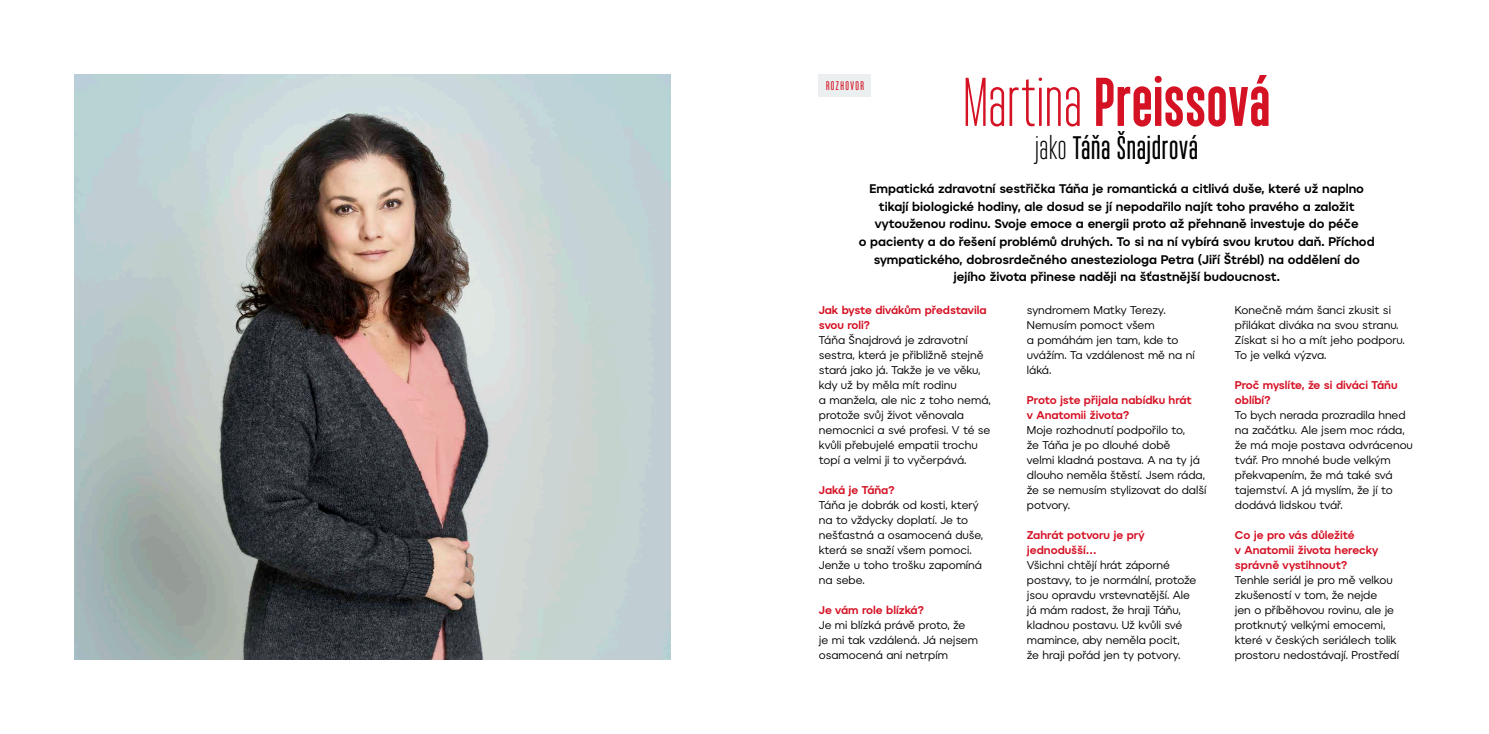
<style>
.page{position:relative;width:1489px;height:734px;background:#fff}
.page>*{position:absolute;margin:0;border:0;box-sizing:border-box;transform-origin:0 0}
.t1{font:100 68.75px "Monopol";letter-spacing:.01em;color:#d51124}
.t2{font:500 32.5px "Monopol";letter-spacing:.02em;color:#000}
.t3{font:700 12.5px/17.5px "Organica R";color:#000;text-align:center}
.t4{font:500 12.5px "Monopol";letter-spacing:.115em;color:#d51124}
.t5{font:11.25px/15px "Organica R";color:#000}
.t6{font:700 11.25px/15px "Organica R";color:#d51124}
.s1{font-weight:300}
</style>
<div class="page">
<img style="left:74px;top:74px;width:596px;height:585px">
<div style="left:819px;top:74px;width:52px;height:23px;background:#ebefef"></div>
<p class="t4" style="left:826px;top:79px;width:39px">ROZHOVOR</p>
<h1 class="t1" style="left:963px;top:65px;width:308px"><span class="s1">Martina</span> Preissová</h1>
<h2 class="t2" style="left:1035px;top:131px;width:164px"><span class="s1">jako</span> Táňa Šnajdrová</h2>
<p class="t3" style="left:858px;top:180px;width:517px">Empatická zdravotní sestřička Táňa je romantická a citlivá duše, které už naplno tikají biologické hodiny, ale dosud se jí nepodařilo najít toho pravého a založit vytouženou rodinu. Svoje emoce a energii proto až přehnaně investuje do péče<br>o pacienty a do řešení problémů druhých. To si na ní vybírá svou krutou daň. Příchod sympatického, dobrosrdečného anesteziologa Petra (Jiří Štrébl) na oddělení do jejího života přinese naději na šťastnější budoucnost.</p>
<p class="t6" style="left:819px;top:302px;width:169px">Jak byste divákům představila svou roli?</p>
<p class="t5" style="left:819px;top:332px;width:173px">Táňa Šnajdrová je zdravotní sestra, která je přibližně stejně stará jako já. Takže je ve věku, kdy už by měla mít rodinu<br>a manžela, ale nic z toho nemá, protože svůj život věnovala nemocnici a své profesi. V té se kvůli přebujelé empatii trochu topí a velmi ji to vyčerpává.</p>
<p class="t6" style="left:819px;top:482px;width:77px">Jaká je Táňa?</p>
<p class="t5" style="left:819px;top:497px;width:166px">Táňa je dobrák od kosti, který na to vždycky doplatí. Je to nešťastná a osamocená duše, která se snaží všem pomoci.<br>Jenže u toho trošku zapomíná na sebe.</p>
<p class="t6" style="left:819px;top:602px;width:106px">Je vám role blízká?</p>
<p class="t5" style="left:819px;top:617px;width:161px">Je mi blízká právě proto, že<br>je mi tak vzdálená. Já nejsem osamocená ani netrpím</p>
<p class="t5" style="left:1026px;top:302px;width:169px">syndromem Matky Terezy.<br>Nemusím pomoct všem<br>a pomáhám jen tam, kde to uvážím. Ta vzdálenost mě na ní láká.</p>
<p class="t6" style="left:1026px;top:392px;width:166px">Proto jste přijala nabídku hrát v Anatomii života?</p>
<p class="t5" style="left:1026px;top:422px;width:181px">Moje rozhodnutí podpořilo to,<br>že Táňa je po dlouhé době<br>velmi kladná postava. A na ty já dlouho neměla štěstí. Jsem ráda, že se nemusím stylizovat do další potvory.</p>
<p class="t6" style="left:1026px;top:527px;width:119px">Zahrát potvoru je prý jednodušší…</p>
<p class="t5" style="left:1026px;top:557px;width:171px">Všichni chtějí hrát záporné postavy, to je normální, protože jsou opravdu vrstevnatější. Ale já mám radost, že hraji Táňu, kladnou postavu. Už kvůli své mamince, aby neměla pocit,<br>že hraji pořád jen ty potvory.</p>
<p class="t5" style="left:1234px;top:302px;width:171px">Konečně mám šanci zkusit si přilákat diváka na svou stranu.<br>Získat si ho a mít jeho podporu.<br>To je velká výzva.</p>
<p class="t6" style="left:1234px;top:377px;width:164px">Proč myslíte, že si diváci Táňu oblíbí?</p>
<p class="t5" style="left:1234px;top:407px;width:179px">To bych nerada prozradila hned na začátku. Ale jsem moc ráda, že má moje postava odvrácenou tvář. Pro mnohé bude velkým překvapením, že má také svá tajemství. A já myslím, že jí to dodává lidskou tvář.</p>
<p class="t6" style="left:1234px;top:527px;width:145px">Co je pro vás důležité<br>v Anatomii života herecky správně vystihnout?</p>
<p class="t5" style="left:1234px;top:572px;width:166px">Tenhle seriál je pro mě velkou zkušeností v tom, že nejde<br>jen o příběhovou rovinu, ale je protknutý velkými emocemi, které v českých seriálech tolik prostoru nedostávají. Prostředí</p>
</div>
